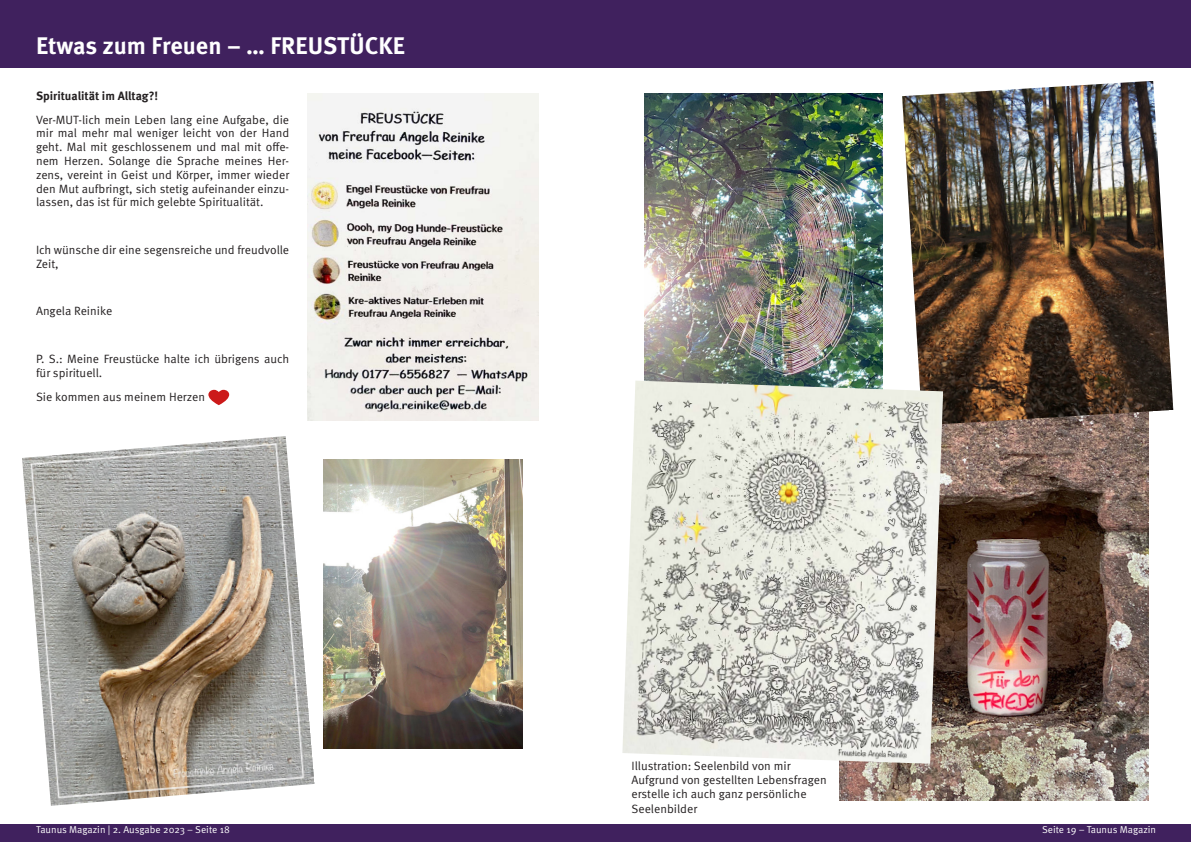
<style>
.page{position:relative;width:1191px;height:842px;background:#fff}
.page>*{position:absolute;margin:0;border:0;box-sizing:border-box;transform-origin:0 0}
.t1{font:700 24px "Meta Pro";color:#fff}
.t2{font:12px/13.8px "Meta Pro";color:#231f20}
.t3{font:700 12px "Meta Pro";color:#231f20}
.t4{font:10px "Meta Pro";color:#fff}
</style>
<div class="page">
<div style="left:0;top:824px;width:1191px;height:18px;background:#40215e"></div>
<div style="left:0;top:0;width:1191px;height:68px;background:#40215e"></div>
<img style="left:307px;top:93px;width:231px;height:328px">
<img style="left:323px;top:460px;width:199px;height:288px">
<img style="left:839px;top:425px;width:309px;height:375px">
<img style="left:22px;top:436px;width:292px;height:370px">
<img style="left:644px;top:93px;width:238px;height:288px">
<img style="left:902px;top:81px;width:271px;height:344px">
<img style="left:622px;top:381px;width:321px;height:383px">
<svg style="left:208px;top:390px;width:21px;height:15px"></svg>
<p class="t1" style="left:36px;top:31px;width:370px">Etwas zum Freuen – … FREUSTÜCKE</p>
<p class="t3" style="left:36px;top:88px;width:124px">Spiritualität im Alltag?!</p>
<p class="t2" style="left:36px;top:113px;width:255px;text-align:justify">Ver-MUT-lich mein Leben lang eine Aufgabe, die mir mal mehr mal weniger leicht von der Hand geht. Mal mit geschlossenem und mal mit offe&shy;nem Herzen. Solange die Sprache meines Her&shy;zens, vereint in Geist und Körper, immer wieder den Mut aufbringt, sich stetig aufeinander einzu&shy;lassen, das ist für mich gelebte Spiritualität.</p>
<p class="t2" style="left:36px;top:243px;width:255px">Ich wünsche dir eine segensreiche und freudvolle<br>Zeit,</p>
<p class="t2" style="left:36px;top:304px;width:78px">Angela Reinike</p>
<p class="t2" style="left:36px;top:352px;width:255px">P. S.: Meine Freustücke halte ich übrigens auch für spirituell.</p>
<p class="t2" style="left:36px;top:390px;width:171px">Sie kommen aus meinem Herzen</p>
<p class="t2" style="left:631px;top:759px;width:161px">Illustration: Seelenbild von mir</p>
<p class="t2" style="left:631px;top:773px;width:197px;line-height:14.4px">Aufgrund von gestellten Lebensfragen erstelle ich auch ganz persönliche<br>Seelenbilder</p>
<p class="t4" style="left:36px;top:824px;width:195px">Taunus Magazin | 2. Ausgabe 2023 – Seite 18</p>
<p class="t4" style="left:1042px;top:824px;width:115px">Seite 19 – Taunus Magazin</p>
</div>
